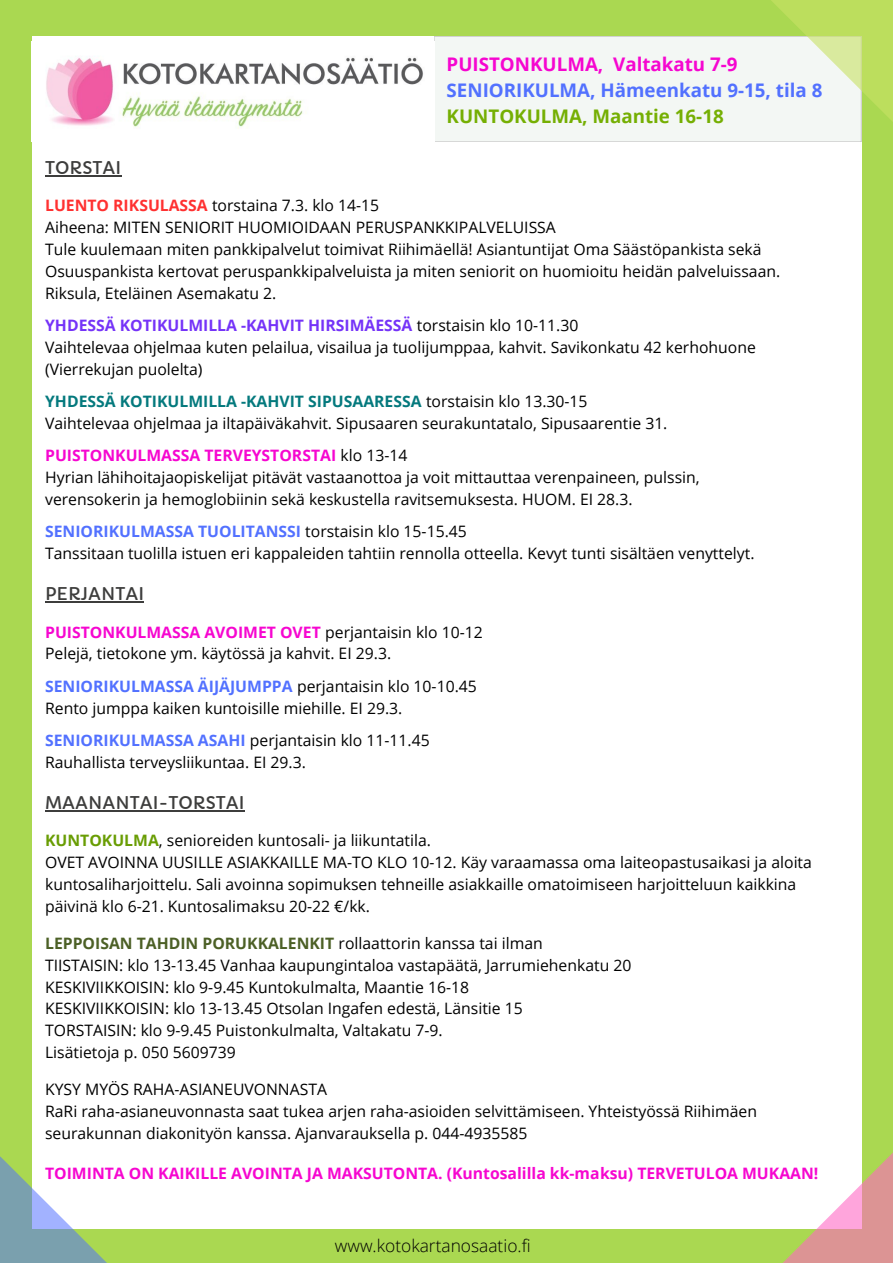
<style>
.page{position:relative;width:893px;height:1263px;background:#aad851}
.page>*{position:absolute;margin:0;border:0;box-sizing:border-box;transform-origin:0 0}
.t1{font:700 18.75px/25.9px "Open Sans";color:#5271ff}
.t2{font:300 17.33px "Open Sans";color:#000}
.t3{font:17.25px "Capriola";color:#3d3d3c}
.t4{font:15.75px/21.9px "Open Sans";color:#000}
.t5{font:700 15.75px "Open Sans";color:#f606d0}
.s1{color:#f606d0}
.s2{color:#75af03}
.s3{font-weight:700;color:#ff3131}
.s4{font-weight:700;color:#7533f8}
.s5{font-weight:700;color:#04797d}
.s6{font-weight:700;color:#f606d0}
.s7{font-weight:700;color:#5271ff}
.s8{font-weight:700;color:#699d04}
.s9{font-weight:700;color:#4c6026}
</style>
<div class="page">
<div style="left:32px;top:36px;width:829px;height:1192px;background:#fff"></div>
<svg style="left:765px;top:1136px;width:128px;height:127px"></svg>
<svg style="left:0;top:1156px;width:107px;height:107px"></svg>
<hr style="left:45px;top:175px;width:76px;height:2px;background:#3d3d3c">
<hr style="left:45px;top:601px;width:99px;height:2px;background:#3d3d3c">
<hr style="left:45px;top:810px;width:200px;height:2px;background:#3d3d3c">
<div style="left:434px;top:36px;width:427px;height:106px;background:#f3f7f4"></div>
<svg style="left:770px;top:0;width:123px;height:139px"></svg>
<img style="left:46px;top:57px;width:377px;height:72px">
<p class="t1" style="left:446px;top:51px;width:377px"><span class="s1">PUISTONKULMA, Valtakatu 7-9<br></span>SENIORIKULMA, Hämeenkatu 9-15, tila 8<br><span class="s2">KUNTOKULMA, Maantie 16-18</span></p>
<p class="t3" style="left:45px;top:157px;width:78px">TORSTAI</p>
<p class="t4" style="left:45px;top:194px;width:736px"><span class="s3">LUENTO RIKSULASSA</span> torstaina 7.3. klo 14-15<br>Aiheena: MITEN SENIORIT HUOMIOIDAAN PERUSPANKKIPALVELUISSA<br>Tule kuulemaan miten pankkipalvelut toimivat Riihimäellä! Asiantuntijat Oma Säästöpankista sekä Osuuspankista kertovat peruspankkipalveluista ja miten seniorit on huomioitu heidän palveluissaan.<br>Riksula, Eteläinen Asemakatu 2.</p>
<p class="t4" style="left:45px;top:314px;width:712px"><span class="s4">YHDESSÄ KOTIKULMILLA -KAHVIT HIRSIMÄESSÄ</span> torstaisin klo 10-11.30<br>Vaihtelevaa ohjelmaa kuten pelailua, visailua ja tuolijumppaa, kahvit. Savikonkatu 42 kerhohuone (Vierrekujan puolelta)</p>
<p class="t4" style="left:45px;top:390px;width:624px"><span class="s5">YHDESSÄ KOTIKULMILLA -KAHVIT SIPUSAARESSA</span> torstaisin klo 13.30-15<br>Vaihtelevaa ohjelmaa ja iltapäiväkahvit. Sipusaaren seurakuntatalo, Sipusaarentie 31.</p>
<p class="t4" style="left:45px;top:444px;width:656px"><span class="s6">PUISTONKULMASSA TERVEYSTORSTAI</span> klo 13-14<br>Hyrian lähihoitajaopiskelijat pitävät vastaanottoa ja voit mittauttaa verenpaineen, pulssin, verensokerin ja hemoglobiinin sekä keskustella ravitsemuksesta. HUOM. EI 28.3.</p>
<p class="t4" style="left:45px;top:520px;width:711px"><span class="s7">SENIORIKULMASSA TUOLITANSSI</span> torstaisin klo 15-15.45<br>Tanssitaan tuolilla istuen eri kappaleiden tahtiin rennolla otteella. Kevyt tunti sisältäen venyttelyt.</p>
<p class="t3" style="left:45px;top:584px;width:100px">PERJANTAI</p>
<p class="t4" style="left:45px;top:620px;width:439px"><span class="s6">PUISTONKULMASSA AVOIMET OVET</span> perjantaisin klo 10-12<br>Pelejä, tietokone ym. käytössä ja kahvit. EI 29.3.</p>
<p class="t4" style="left:45px;top:674px;width:433px"><span class="s7">SENIORIKULMASSA ÄIJÄJUMPPA</span> perjantaisin klo 10-10.45<br>Rento jumppa kaiken kuntoisille miehille. EI 29.3.</p>
<p class="t4" style="left:45px;top:728px;width:386px"><span class="s7">SENIORIKULMASSA ASAHI</span> perjantaisin klo 11-11.45<br>Rauhallista terveysliikuntaa. EI 29.3.</p>
<p class="t3" style="left:45px;top:792px;width:201px">MAANANTAI-TORSTAI</p>
<p class="t4" style="left:45px;top:829px;width:768px"><span class="s8">KUNTOKULMA</span>, senioreiden kuntosali- ja liikuntatila.<br>OVET AVOINNA UUSILLE ASIAKKAILLE MA-TO KLO 10-12. Käy varaamassa oma laiteopastusaikasi ja aloita kuntosaliharjoittelu. Sali avoinna sopimuksen tehneille asiakkaille omatoimiseen harjoitteluun kaikkina päivinä klo 6-21. Kuntosalimaksu 20-22 €/kk.</p>
<p class="t4" style="left:45px;top:931px;width:588px"><span class="s9">LEPPOISAN TAHDIN PORUKKALENKIT</span> rollaattorin kanssa tai ilman<br>TIISTAISIN: klo 13-13.45 Vanhaa kaupungintaloa vastapäätä, Jarrumiehenkatu 20<br>KESKIVIIKKOISIN: klo 9-9.45 Kuntokulmalta, Maantie 16-18<br>KESKIVIIKKOISIN: klo 13-13.45 Otsolan Ingafen edestä, Länsitie 15<br>TORSTAISIN: klo 9-9.45 Puistonkulmalta, Valtakatu 7-9.<br>Lisätietoja p. 050 5609739</p>
<p class="t4" style="left:45px;top:1078px;width:713px">KYSY MYÖS RAHA-ASIANEUVONNASTA<br>RaRi raha-asianeuvonnasta saat tukea arjen raha-asioiden selvittämiseen. Yhteistyössä Riihimäen seurakunnan diakonityön kanssa. Ajanvarauksella p. 044-4935585</p>
<p class="t5" style="left:45px;top:1162px;width:774px">TOIMINTA ON KAIKILLE AVOINTA JA MAKSUTONTA. (Kuntosalilla kk-maksu) TERVETULOA MUKAAN!</p>
<h2 class="t2" style="left:335px;top:1233px;width:197px">www.kotokartanosaatio.fi</h2>
</div>
